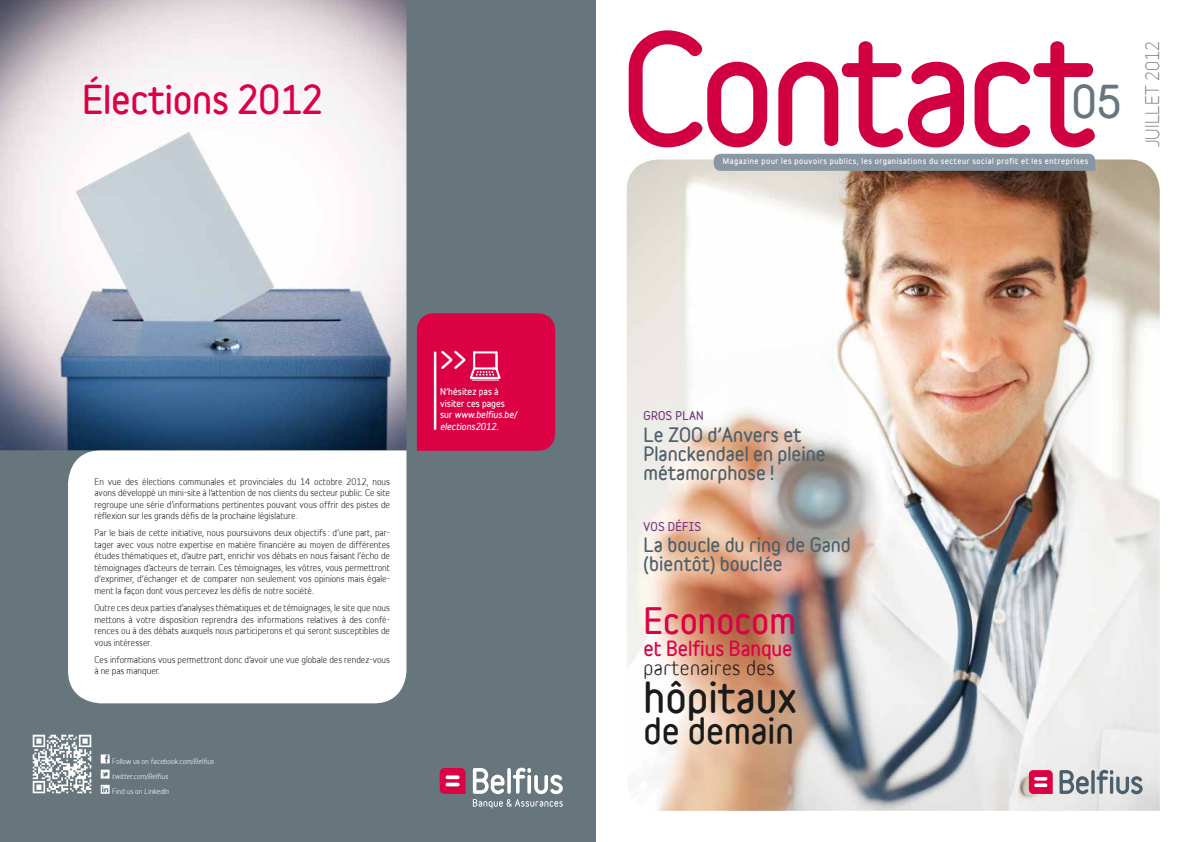
<style>
.page{position:relative;width:1191px;height:842px;background:#fff}
.page>*{position:absolute;margin:0;border:0;box-sizing:border-box;transform-origin:0 0}
.t1{font:700 139.3px "Belfius Normal";letter-spacing:-.045em;color:#d00041}
.t2{font:700 41px "Belfius Alternative";color:#67757d}
.t3{font:700 39px "Belfius Normal";color:#1a1a18}
.t4{font:700 36px "Belfius Normal";letter-spacing:-.01em;color:#dc0045}
.t5{font:700 33px "Belfius Alternative";color:#dc0045}
.t6{font:700 33px "Belfius Normal";color:#1a1a18}
.t7{font:700 23.8px "Belfius Normal";color:#fff}
.t8{font:700 19px "Belfius Alternative";color:#dc0045}
.t9{font:19px "Belfius Normal";letter-spacing:.02em;color:#1a1a18}
.t10{font:700 18px/19px "Belfius Normal";color:#4c5f6a}
.t11{font:300 18px "Belfius Alternative";letter-spacing:.005em;color:#67757d}
.t12{font:700 11px "Belfius Normal";letter-spacing:.02em;color:#74347f}
.t13{font:8.7px/11.5px "Belfius Alternative";color:#1a1a18;text-align:justify}
.t14{font:700 8.7px/11.5px "Belfius Alternative";color:#fff}
.t15{font:700 7.5px "Belfius Alternative";letter-spacing:.07em;color:#fff}
.t16{font:italic 7px/15px "Belfius Alternative";color:#fff}
.s1{font-style:normal}
.s2{font-style:italic}
</style>
<div class="page">
<div style="left:0;top:0;width:595px;height:842px;background:#67757d"></div>
<img style="left:626px;top:159px;width:533px;height:652px">
<svg style="left:473px;top:768px;width:90px;height:40px"></svg>
<svg style="left:1059px;top:770px;width:29px;height:24px"></svg>
<hr style="left:1091px;top:770px;width:3px;height:24px;background:#4c5f6a;border-radius:2px">
<svg style="left:1096px;top:770px;width:46px;height:24px"></svg>
<svg style="left:1029px;top:770px;width:23px;height:24px"></svg>
<div style="left:713px;top:154px;width:382px;height:17px;background:#8897a3"></div>
<svg style="left:101px;top:754px;width:9px;height:9px"></svg>
<svg style="left:101px;top:770px;width:9px;height:8px"></svg>
<svg style="left:101px;top:785px;width:9px;height:9px"></svg>
<img style="left:33px;top:734px;width:59px;height:59px">
<svg style="left:440px;top:768px;width:25px;height:26px"></svg>
<img style="left:0;top:0;width:406px;height:450px">
<div style="left:68px;top:450px;width:338px;height:253px;background:#fff"></div>
<div style="left:417px;top:313px;width:138px;height:138px;background:#dc0045"></div>
<h3 class="t4" style="left:82px;top:72px;width:242px">Élections 2012</h3>
<p class="t13" style="left:94px;top:475px;width:297px">En vue des élections communales et provinciales du 14 octobre 2012, nous avons développé un mini-site à l’attention de nos clients du secteur public. Ce site regroupe une série d’informations pertinentes pouvant vous offrir des pistes de réflexion sur les grands défis de la prochaine législature.</p>
<p class="t13" style="left:94px;top:526px;width:297px">Par le biais de cette initiative, nous poursuivons deux objectifs : d’une part, par&shy;tager avec vous notre expertise en matière financière au moyen de différentes études thématiques et, d’autre part, enrichir vos débats en nous faisant l’écho de témoignages d’acteurs de terrain. Ces témoignages, les vôtres, vous permettront d’exprimer, d’échanger et de comparer non seulement vos opinions mais égale&shy;ment la façon dont vous percevez les défis de notre société.</p>
<p class="t13" style="left:94px;top:601px;width:297px">Outre ces deux parties d’analyses thématiques et de témoignages, le site que nous mettons à votre disposition reprendra des informations relatives à des confé&shy;rences ou à des débats auxquels nous participerons et qui seront susceptibles de vous intéresser.</p>
<p class="t13" style="left:94px;top:653px;width:297px">Ces informations vous permettront donc d’avoir une vue globale des rendez-vous à ne pas manquer.</p>
<p class="t16" style="left:112px;top:753px;width:103px"><span class="s1">Follow us on</span> facebook.com/Belfius twitter.com/Belfius<br><span class="s1">Find us on</span> LinkedIn</p>
<h3 class="t7" style="left:440px;top:341px;width:27px">&gt;&gt;</h3>
<p class="t14" style="left:440px;top:386px;width:78px">N’hésitez pas à visiter ces pages sur <span class="s2">www.belfius.be/ elections2012.</span></p>
<h1 class="t1" style="left:621px;top:-18px;width:477px">Contact</h1>
<h2 class="t2" style="left:1071px;top:69px;width:51px">05</h2>
<p class="t15" style="left:723px;top:155px;width:367px">Magazine pour les pouvoirs publics, les organisations du secteur social profit et les entreprises</p>
<h3 class="t11" style="left:1138px;top:147px;width:108px;rotate:-90deg">JUILLET 2012</h3>
<p class="t12" style="left:643px;top:407px;width:62px">GROS PLAN</p>
<h3 class="t10" style="left:643px;top:424px;width:184px">Le ZOO d’Anvers et<br>Planckendael en pleine métamorphose !</h3>
<p class="t12" style="left:643px;top:518px;width:59px">VOS DÉFIS</p>
<h3 class="t10" style="left:643px;top:535px;width:209px">La boucle du ring de Gand (bientôt) bouclée</h3>
<h3 class="t5" style="left:643px;top:595px;width:154px">Econocom</h3>
<h3 class="t8" style="left:643px;top:633px;width:151px">et Belfius Banque</h3>
<h3 class="t9" style="left:643px;top:652px;width:133px">partenaires des</h3>
<h3 class="t3" style="left:643px;top:667px;width:155px">hôpitaux</h3>
<h3 class="t6" style="left:643px;top:705px;width:152px">de demain</h3>
</div>
